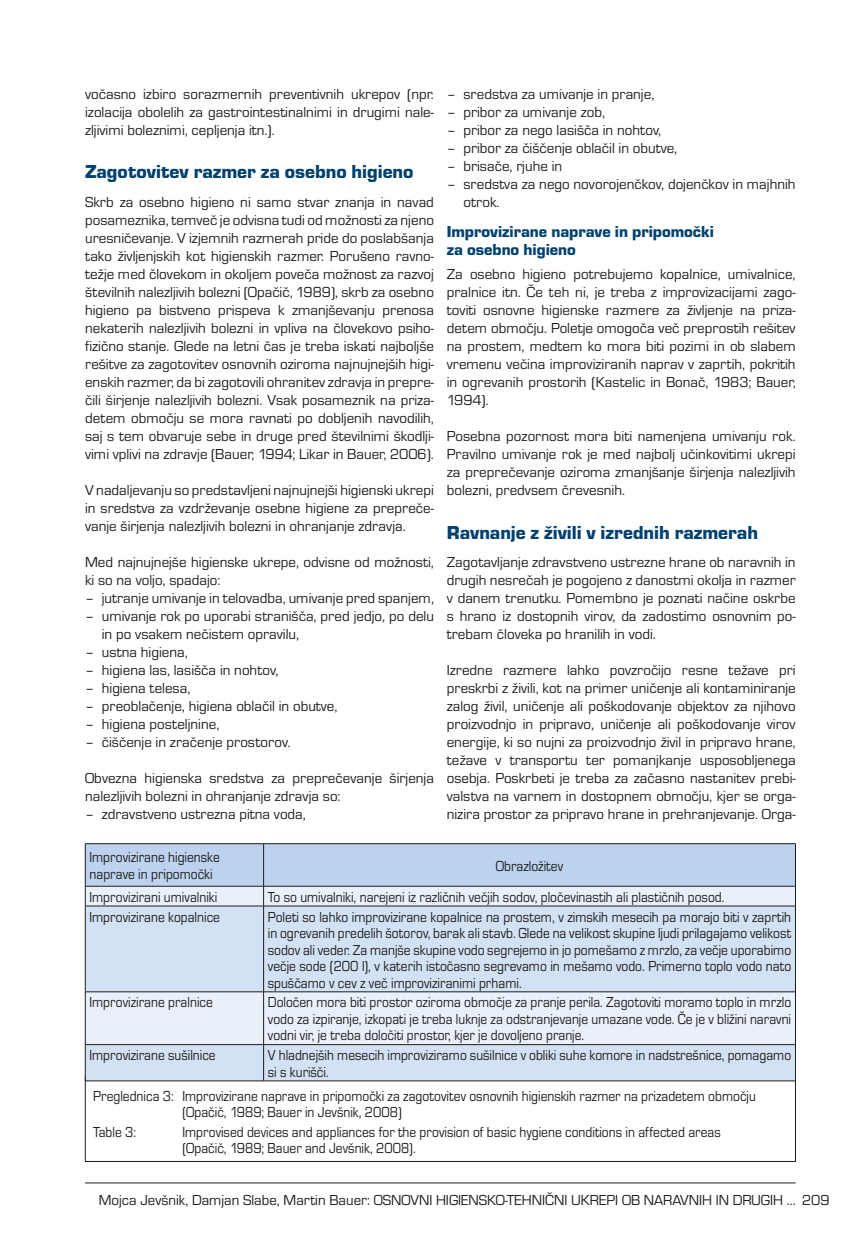
<style>
.page{position:relative;width:851px;height:1234px;background:#fff}
.page>*{position:absolute;margin:0;border:0;box-sizing:border-box;transform-origin:0 0}
.t1{font:19.5px "Eurostile TEE Blac";color:#004170}
.t2{font:16.5px/18px "Eurostile TEE Blac";color:#004170}
.t3{font:15px/18px "Eurostile TEE";color:#1d1d1b;text-align:justify}
.t4{font:15px/16.5px "Eurostile TEE";color:#1d1d1b;scale:.9 1}
</style>
<div class="page">
<hr style="left:85px;top:1182px;width:710px;height:1px;background:#1d1d1b">
<svg style="left:86px;top:906px;width:709px;height:174px;background:#d8e4f4"></svg>
<svg style="left:85px;top:843px;width:711px;height:62px;background:#c4d4ea"></svg>
<hr style="left:85px;top:905px;width:178px;height:1px;background:#1d1d1b">
<hr style="left:85px;top:906px;width:1px;height:85px;background:#1d1d1b">
<hr style="left:263px;top:905px;width:532px;height:1px;background:#1d1d1b">
<hr style="left:263px;top:906px;width:1px;height:85px;background:#1d1d1b">
<hr style="left:795px;top:906px;width:1px;height:85px;background:#1d1d1b">
<hr style="left:85px;top:991px;width:178px;height:1px;background:#1d1d1b">
<hr style="left:85px;top:991px;width:1px;height:53px;background:#1d1d1b">
<hr style="left:263px;top:991px;width:532px;height:1px;background:#1d1d1b">
<hr style="left:263px;top:991px;width:1px;height:53px;background:#1d1d1b">
<hr style="left:795px;top:991px;width:1px;height:53px;background:#1d1d1b">
<hr style="left:85px;top:1044px;width:178px;height:1px;background:#1d1d1b">
<hr style="left:85px;top:1044px;width:1px;height:36px;background:#1d1d1b">
<hr style="left:263px;top:1044px;width:532px;height:1px;background:#1d1d1b">
<hr style="left:263px;top:1044px;width:1px;height:36px;background:#1d1d1b">
<hr style="left:795px;top:1044px;width:1px;height:36px;background:#1d1d1b">
<hr style="left:85px;top:1080px;width:178px;height:1px;background:#1d1d1b">
<hr style="left:263px;top:1080px;width:532px;height:1px;background:#1d1d1b">
<p class="t3" style="left:85px;top:85px;width:350px">vočasno izbiro sorazmernih preventivnih ukrepov (npr. izolacija obolelih za gastrointestinalnimi in drugimi nale&shy;zljivimi boleznimi, cepljenja itn.).</p>
<h1 class="t1" style="left:85px;top:161px;width:330px">Zagotovitev razmer za osebno higieno</h1>
<p class="t3" style="left:85px;top:193px;width:350px">Skrb za osebno higieno ni samo stvar znanja in navad posameznika, temveč je odvisna tudi od možnosti za njeno uresničevanje. V izjemnih razmerah pride do poslabšanja tako življenjskih kot higienskih razmer. Porušeno ravno&shy;težje med človekom in okoljem poveča možnost za razvoj številnih nalezljivih bolezni (Opačič, 1989), skrb za osebno higieno pa bistveno prispeva k zmanjševanju prenosa nekaterih nalezljivih bolezni in vpliva na človekovo psiho&shy;fizično stanje. Glede na letni čas je treba iskati najboljše rešitve za zagotovitev osnovnih oziroma najnujnejših higi&shy;enskih razmer, da bi zagotovili ohranitev zdravja in prepre&shy;čili širjenje nalezljivih bolezni. Vsak posameznik na priza&shy;detem območju se mora ravnati po dobljenih navodilih, saj s tem obvaruje sebe in druge pred številnimi škodlji&shy;vimi vplivi na zdravje (Bauer, 1994; Likar in Bauer, 2006).</p>
<p class="t3" style="left:85px;top:481px;width:350px">V nadaljevanju so predstavljeni najnujnejši higienski ukrepi in sredstva za vzdrževanje osebne higiene za prepreče&shy;vanje širjenja nalezljivih bolezni in ohranjanje zdravja.</p>
<p class="t3" style="left:85px;top:553px;width:350px">Med najnujnejše higienske ukrepe, odvisne od možnosti, ki so na voljo, spadajo:</p>
<p class="t3" style="left:85px;top:589px;width:350px">– jutranje umivanje in telovadba, umivanje pred spanjem,</p>
<p class="t3" style="left:102px;top:607px;width:333px;text-indent:-17px">– umivanje rok po uporabi stranišča, pred jedjo, po delu in po vsakem nečistem opravilu,</p>
<p class="t3" style="left:85px;top:643px;width:104px">– ustna higiena,</p>
<p class="t3" style="left:85px;top:661px;width:195px">– higiena las, lasišča in nohtov,</p>
<p class="t3" style="left:85px;top:679px;width:107px">– higiena telesa,</p>
<p class="t3" style="left:85px;top:697px;width:254px">– preoblačenje, higiena oblačil in obutve,</p>
<p class="t3" style="left:85px;top:715px;width:136px">– higiena posteljnine,</p>
<p class="t3" style="left:85px;top:733px;width:207px">– čiščenje in zračenje prostorov.</p>
<p class="t3" style="left:85px;top:769px;width:350px">Obvezna higienska sredstva za preprečevanje širjenja nalezljivih bolezni in ohranjanje zdravja so:</p>
<p class="t3" style="left:85px;top:805px;width:222px">– zdravstveno ustrezna pitna voda,</p>
<p class="t3" style="left:446px;top:85px;width:209px">– sredstva za umivanje in pranje,</p>
<p class="t3" style="left:446px;top:103px;width:160px">– pribor za umivanje zob,</p>
<p class="t3" style="left:446px;top:121px;width:216px">– pribor za nego lasišča in nohtov,</p>
<p class="t3" style="left:446px;top:139px;width:232px">– pribor za čiščenje oblačil in obutve,</p>
<p class="t3" style="left:446px;top:157px;width:117px">– brisače, rjuhe in</p>
<p class="t3" style="left:463px;top:175px;width:333px;text-indent:-17px">– sredstva za nego novorojenčkov, dojenčkov in majhnih otrok.</p>
<p class="t2" style="left:446px;top:223px;width:269px">Improvizirane naprave in pripomočki za osebno higieno</p>
<p class="t3" style="left:446px;top:265px;width:350px">Za osebno higieno potrebujemo kopalnice, umivalnice, pralnice itn. Če teh ni, je treba z improvizacijami zago&shy;toviti osnovne higienske razmere za življenje na priza&shy;detem območju. Poletje omogoča več preprostih rešitev na prostem, medtem ko mora biti pozimi in ob slabem vremenu večina improviziranih naprav v zaprtih, pokritih in ogrevanih prostorih (Kastelic in Bonač, 1983; Bauer, 1994).</p>
<p class="t3" style="left:446px;top:427px;width:350px">Posebna pozornost mora biti namenjena umivanju rok.<br>Pravilno umivanje rok je med najbolj učinkovitimi ukrepi za preprečevanje oziroma zmanjšanje širjenja nalezljivih bolezni, predvsem črevesnih.</p>
<h1 class="t1" style="left:446px;top:521px;width:313px">Ravnanje z živili v izrednih razmerah</h1>
<p class="t3" style="left:446px;top:553px;width:350px">Zagotavljanje zdravstveno ustrezne hrane ob naravnih in drugih nesrečah je pogojeno z danostmi okolja in razmer v danem trenutku. Pomembno je poznati načine oskrbe s hrano iz dostopnih virov, da zadostimo osnovnim po&shy;trebam človeka po hranilih in vodi.</p>
<p class="t3" style="left:446px;top:661px;width:350px">Izredne razmere lahko povzročijo resne težave pri preskrbi z živili, kot na primer uničenje ali kontaminiranje zalog živil, uničenje ali poškodovanje objektov za njihovo proizvodnjo in pripravo, uničenje ali poškodovanje virov energije, ki so nujni za proizvodnjo živil in pripravo hrane, težave v transportu ter pomanjkanje usposobljenega osebja. Poskrbeti je treba za začasno nastanitev prebi&shy;valstva na varnem in dostopnem območju, kjer se orga&shy;nizira prostor za pripravo hrane in prehranjevanje. Orga-</p>
<p class="t4" style="left:89px;top:849px;width:146px">Improvizirane higienske naprave in pripomočki</p>
<p class="t4" style="left:495px;top:857px;width:76px">Obrazložitev</p>
<p class="t4" style="left:89px;top:888px;width:143px">Improvizirani umivalniki</p>
<p class="t4" style="left:268px;top:888px;width:508px">To so umivalniki, narejeni iz različnih večjih sodov, pločevinastih ali plastičnih posod.</p>
<p class="t4" style="left:89px;top:908px;width:146px">Improvizirane kopalnice</p>
<p class="t4" style="left:268px;top:908px;width:583px;text-align:justify">Poleti so lahko improvizirane kopalnice na prostem, v zimskih mesecih pa morajo biti v zaprtih in ogrevanih predelih šotorov, barak ali stavb. Glede na velikost skupine ljudi prilagajamo velikost sodov ali veder. Za manjše skupine vodo segrejemo in jo pomešamo z mrzlo, za večje uporabimo večje sode (200 l), v katerih istočasno segrevamo in mešamo vodo. Primerno toplo vodo nato spuščamo v cev z več improviziranimi prhami.</p>
<p class="t4" style="left:89px;top:994px;width:138px">Improvizirane pralnice</p>
<p class="t4" style="left:268px;top:994px;width:583px;text-align:justify">Določen mora biti prostor oziroma območje za pranje perila. Zagotoviti moramo toplo in mrzlo vodo za izpiranje, izkopati je treba luknje za odstranjevanje umazane vode. Če je v bližini naravni vodni vir, je treba določiti prostor, kjer je dovoljeno pranje.</p>
<p class="t4" style="left:89px;top:1046px;width:142px">Improvizirane sušilnice</p>
<p class="t4" style="left:268px;top:1046px;width:583px">V hladnejših mesecih improviziramo sušilnice v obliki suhe komore in nadstrešnice, pomagamo si s kurišči.</p>
<p class="t4" style="left:182px;top:1088px;width:638px;line-height:15.8px;text-indent:-89px">Preglednica 3: Improvizirane naprave in pripomočki za zagotovitev osnovnih higienskih razmer na prizadetem območju (Opačič, 1989; Bauer in Jevšnik, 2008)</p>
<p class="t4" style="left:93px;top:1123px;width:49px">Table 3:</p>
<p class="t4" style="left:182px;top:1124px;width:599px;line-height:15.8px">Improvised devices and appliances for the provision of basic hygiene conditions in affected areas (Opačič, 1989; Bauer and Jevšnik, 2008).</p>
<p class="t3" style="left:99px;top:1190px;width:732px">Mojca Jevšnik, Damjan Slabe, Martin Bauer: OSNOVNI HIGIENSKO-TEHNIČNI UKREPI OB NARAVNIH IN DRUGIH ... 209</p>
</div>
